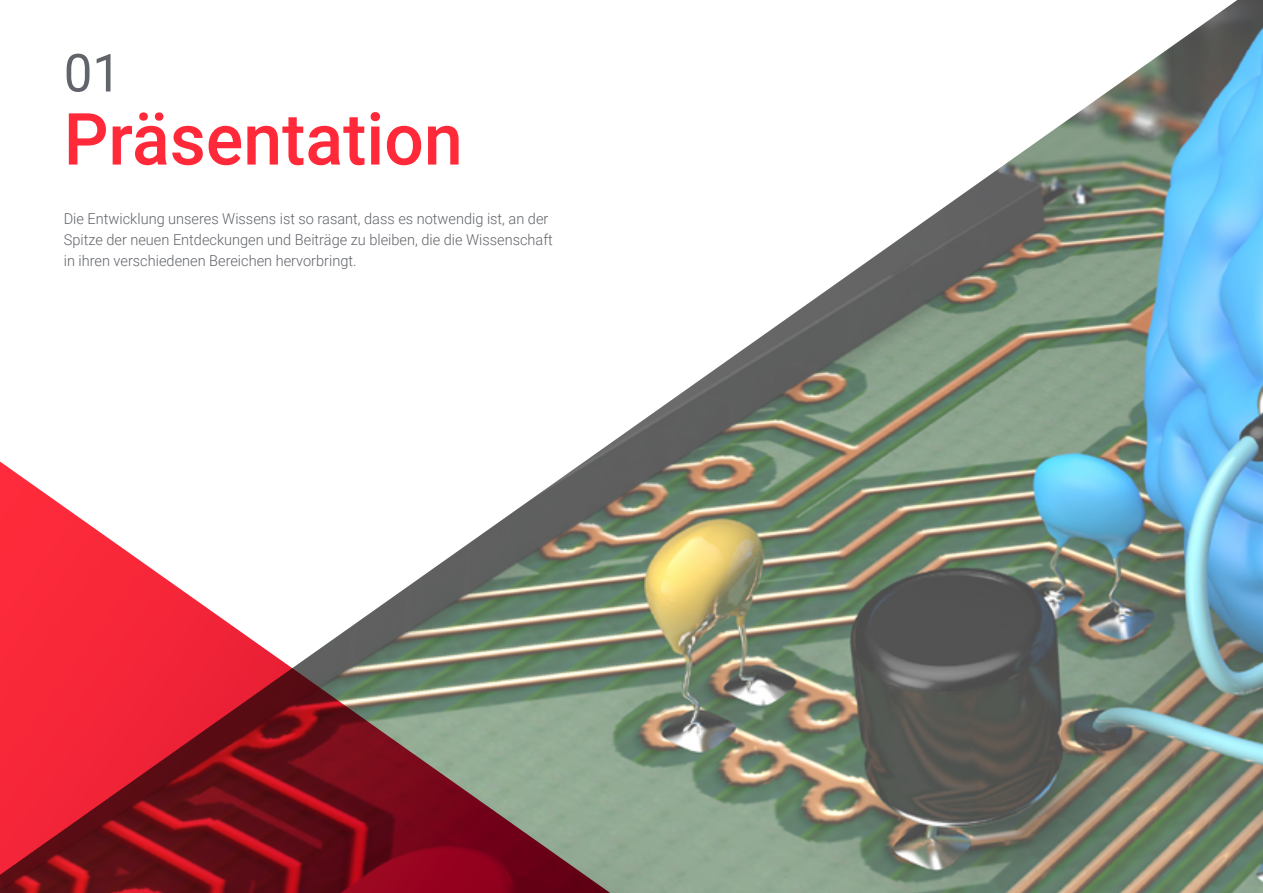
<style>
.page{position:relative;width:1263px;height:893px;background:#fff}
.page>*{position:absolute;margin:0;border:0;box-sizing:border-box;transform-origin:0 0}
.t1{font:500 72px "Roboto";color:#ff293a}
.t2{font:52.5px "Roboto";color:#61646a}
.t3{font:300 15px/21px "Roboto";color:#61646a}
</style>
<div class="page">
<img style="left:606px;top:0;width:657px;height:893px">
<svg style="left:0;top:446px;width:640px;height:447px"></svg>
<h2 class="t2" style="left:64px;top:36px;width:59px">01</h2>
<h1 class="t1" style="left:64px;top:89px;width:400px">Präsentation</h1>
<p class="t3" style="left:64px;top:207px;width:491px">Die Entwicklung unseres Wissens ist so rasant, dass es notwendig ist, an der<br>Spitze der neuen Entdeckungen und Beiträge zu bleiben, die die Wissenschaft in ihren verschiedenen Bereichen hervorbringt.</p>
</div>
